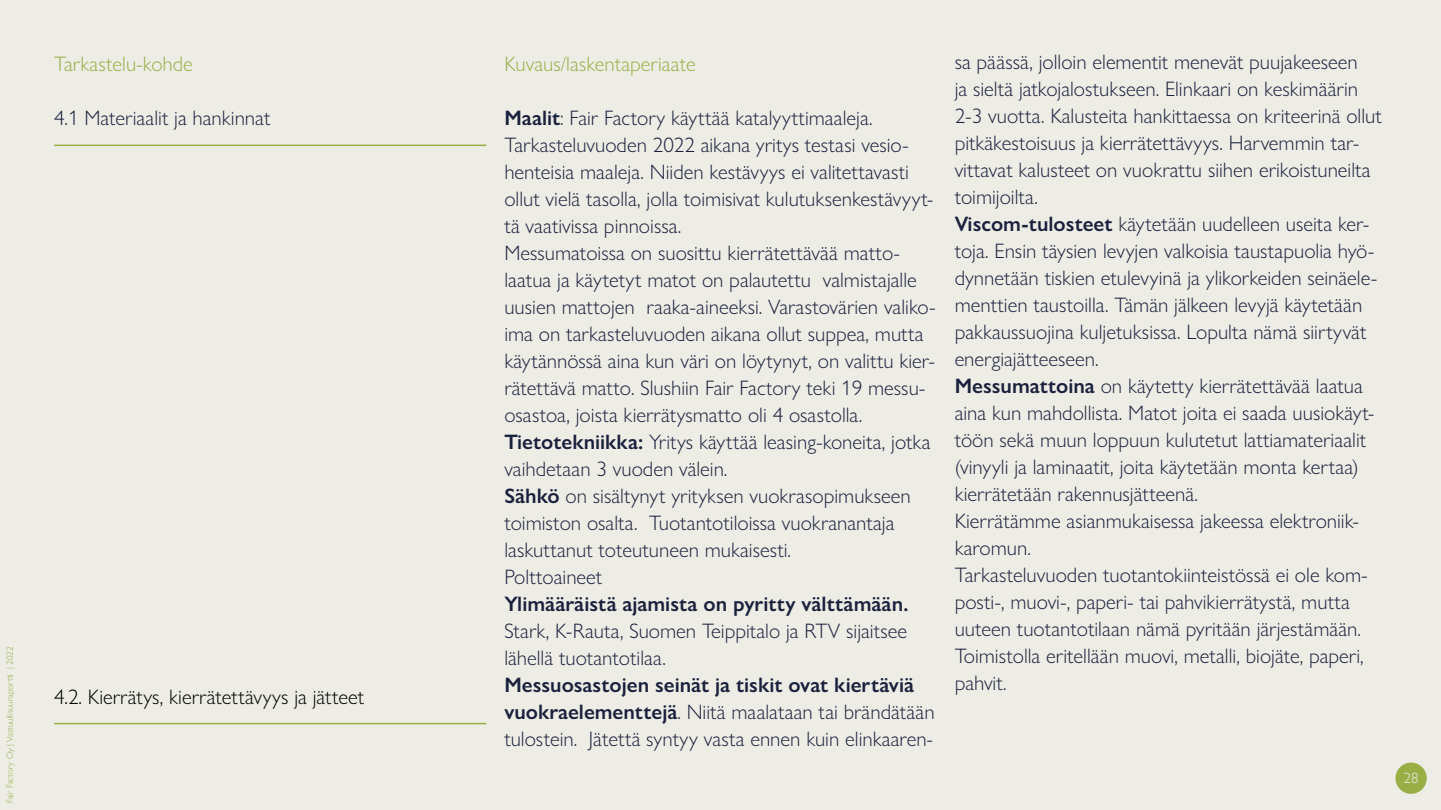
<style>
.page{position:relative;width:1441px;height:810px;background:#fff}
.page>*{position:absolute;margin:0;border:0;box-sizing:border-box;transform-origin:0 0}
.t1{font:300 21px/27px "Gill Sans Nova";color:#1a213d}
.t2{font:600 21px "Gill Sans Nova";color:#1a213d}
.t3{font:300 21px "Gill Sans Nova";letter-spacing:-.01em;color:#9aae46}
.t4{font:300 21px "Gill Sans Nova";color:#000}
.t5{font:300 15px "Gill Sans Nova";color:#eeece5}
.t6{font:300 9px "Gill Sans Nova";color:#9aae46}
.s1{font-weight:600}
</style>
<div class="page">
<div style="left:0;top:0;width:1440px;height:810px;background:#edece5"></div>
<div style="left:1395px;top:763px;width:31px;height:31px;background:#9aae46;border-radius:50%"></div>
<hr style="left:54px;top:723px;width:432px;height:1px;background:#9aae46">
<hr style="left:54px;top:145px;width:432px;height:1px;background:#9aae46">
<p class="t3" style="left:54px;top:56px;width:140px">Tarkastelu-kohde</p>
<p class="t1" style="left:54px;top:106px;width:218px">4.1 Materiaalit ja hankinnat</p>
<p class="t6" style="left:7px;top:803px;width:158px;rotate:-90deg">Fair Factory Oy | Vastuullisuuraportti | 2022</p>
<p class="t4" style="left:54px;top:690px;width:312px">4.2. Kierrätys, kierrätettävyys ja jätteet</p>
<p class="t3" style="left:504px;top:56px;width:193px">Kuvaus/laskentaperiaate</p>
<p class="t1" style="left:504px;top:106px;width:433px"><span class="s1">Maalit</span>: Fair Factory käyttää katalyyttimaaleja.<br>Tarkasteluvuoden 2022 aikana yritys testasi vesio&shy;henteisia maaleja. Niiden kestävyys ei valitettavasti ollut vielä tasolla, jolla toimisivat kulutuksenkestävyyt&shy;tä vaativissa pinnoissa.<br>Messumatoissa on suosittu kierrätettävää matto&shy;laatua ja käytetyt matot on palautettu valmistajalle uusien mattojen raaka-aineeksi. Varastovärien valiko&shy;ima on tarkasteluvuoden aikana ollut suppea, mutta käytännössä aina kun väri on löytynyt, on valittu kier&shy;rätettävä matto. Slushiin Fair Factory teki 19 messu&shy;osastoa, joista kierrätysmatto oli 4 osastolla.<br><span class="s1">Tietotekniikka:</span> Yritys käyttää leasing-koneita, jotka vaihdetaan 3 vuoden välein.<br><span class="s1">Sähkö</span> on sisältynyt yrityksen vuokrasopimukseen toimiston osalta. Tuotantotiloissa vuokranantaja laskuttanut toteutuneen mukaisesti.<br>Polttoaineet</p>
<p class="t2" style="left:504px;top:596px;width:405px">Ylimääräistä ajamista on pyritty välttämään.</p>
<p class="t1" style="left:504px;top:619px;width:404px">Stark, K-Rauta, Suomen Teippitalo ja RTV sijaitsee lähellä tuotantotilaa.</p>
<p class="t1" style="left:504px;top:673px;width:432px"><span class="s1">Messuosastojen seinät ja tiskit ovat kiertäviä vuokraelementtejä</span>. Niitä maalataan tai brändätään tulostein. Jätettä syntyy vasta ennen kuin elinkaaren-</p>
<p class="t1" style="left:954px;top:51px;width:429px">sa päässä, jolloin elementit menevät puujakeeseen<br>ja sieltä jatkojalostukseen. Elinkaari on keskimäärin 2-3 vuotta. Kalusteita hankittaessa on kriteerinä ollut pitkäkestoisuus ja kierrätettävyys. Harvemmin tar&shy;vittavat kalusteet on vuokrattu siihen erikoistuneilta toimijoilta.<br><span class="s1">Viscom-tulosteet</span> käytetään uudelleen useita ker&shy;toja. Ensin täysien levyjen valkoisia taustapuolia hyö&shy;dynnetään tiskien etulevyinä ja ylikorkeiden seinäele&shy;menttien taustoilla. Tämän jälkeen levyjä käytetään pakkaussuojina kuljetuksissa. Lopulta nämä siirtyvät energiajätteeseen.<br><span class="s1">Messumattoina</span> on käytetty kierrätettävää laatua aina kun mahdollista. Matot joita ei saada uusiokäyt&shy;töön sekä muun loppuun kulutetut lattiamateriaalit (vinyyli ja laminaatit, joita käytetään monta kertaa) kierrätetään rakennusjätteenä.<br>Kierrätämme asianmukaisessa jakeessa elektroniik&shy;karomun.<br>Tarkasteluvuoden tuotantokiinteistössä ei ole kom&shy;posti-, muovi-, paperi- tai pahvikierrätystä, mutta uuteen tuotantotilaan nämä pyritään järjestämään.<br>Toimistolla eritellään muovi, metalli, biojäte, paperi, pahvit.</p>
<p class="t5" style="left:1403px;top:773px;width:16px">28</p>
</div>
